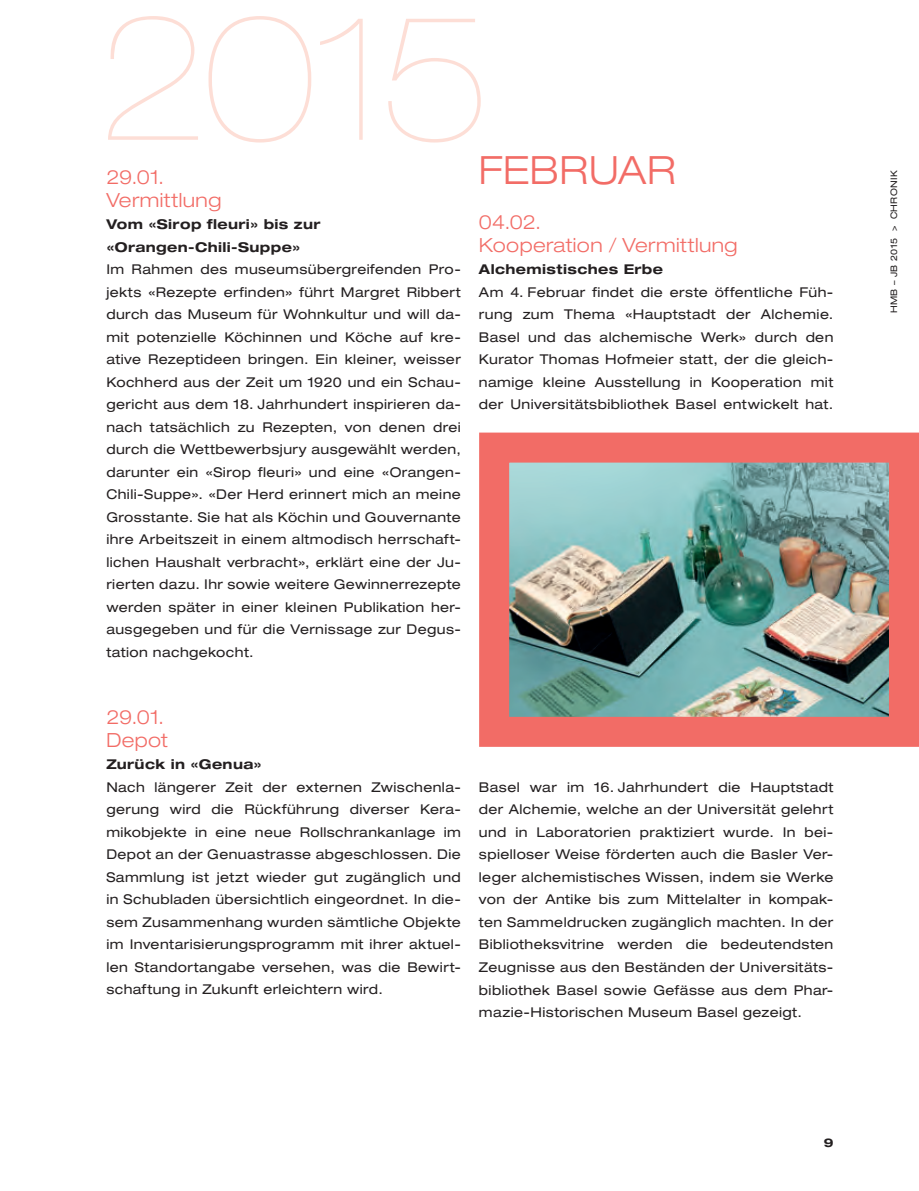
<style>
.page{position:relative;width:919px;height:1191px;background:#fff}
.page>*{position:absolute;margin:0;border:0;box-sizing:border-box;transform-origin:0 0}
.t1{font:900 expanded 171.75px "Helvetica Neue";color:#fdded6}
.t2{font:300 expanded 39px "Helvetica Neue";letter-spacing:.01em;color:#f26c66}
.t3{font:300 expanded 19.5px/22.5px "Helvetica Neue";letter-spacing:.02em;color:#f26c66}
.t4{font:expanded 13.5px/22.5px "Helvetica Neue";letter-spacing:.03em;color:#231f20}
.t5{font:700 expanded 12px "Helvetica Neue";color:#231f20}
.t6{font:expanded 9px "Helvetica Neue";letter-spacing:.05em;color:#231f20}
.s1{font-weight:700}
</style>
<div class="page">
<img style="left:510px;top:463px;width:377px;height:253px">
<div style="left:479px;top:432px;width:439px;height:315px;border:30px solid #f26c66"></div>
<svg style="left:918px;top:432px;width:1px;height:315px"></svg>
<p class="t1" style="left:97px;top:-21px;width:394px">2015</p>
<p class="t3" style="left:106px;top:166px;width:116px">29.01.<br>Vermittlung</p>
<p class="t4" style="left:106px;top:213px;width:356px"><span class="s1">Vom «Sirop fleuri» bis zur «Orangen-Chili-Suppe»<br></span>Im Rahmen des museumsübergreifenden Pro&shy;jekts «Rezepte erfinden» führt Margret Ribbert durch das Museum für Wohnkultur und will da&shy;mit potenzielle Köchinnen und Köche auf kre&shy;ative Rezeptideen bringen. Ein kleiner, weisser Kochherd aus der Zeit um 1920 und ein Schau&shy;gericht aus dem 18. Jahrhundert inspirieren da&shy;nach tatsächlich zu Rezepten, von denen drei durch die Wettbewerbsjury ausgewählt werden, darunter ein «Sirop fleuri» und eine «Orangen-Chili-Suppe». «Der Herd erinnert mich an meine Grosstante. Sie hat als Köchin und Gouvernante ihre Arbeitszeit in einem altmodisch herrschaft&shy;lichen Haushalt verbracht», erklärt eine der Ju&shy;rierten dazu. Ihr sowie weitere Gewinnerrezepte werden später in einer kleinen Publikation her&shy;ausgegeben und für die Vernissage zur Degus&shy;tation nachgekocht.</p>
<p class="t2" style="left:479px;top:147px;width:198px">FEBRUAR</p>
<p class="t3" style="left:479px;top:211px;width:260px">04.02.<br>Kooperation / Vermittlung</p>
<p class="t4" style="left:479px;top:258px;width:356px"><span class="s1">Alchemistisches Erbe<br></span>Am 4. Februar findet die erste öffentliche Füh&shy;rung zum Thema «Hauptstadt der Alchemie.<br>Basel und das alchemische Werk» durch den Kurator Thomas Hofmeier statt, der die gleich&shy;namige kleine Ausstellung in Kooperation mit der Universitätsbibliothek Basel entwickelt hat.</p>
<p class="t3" style="left:106px;top:706px;width:63px">29.01.<br>Depot</p>
<p class="t4" style="left:106px;top:753px;width:356px"><span class="s1">Zurück in «Genua»<br></span>Nach längerer Zeit der externen Zwischenla&shy;gerung wird die Rückführung diverser Kera&shy;mikobjekte in eine neue Rollschrankanlage im Depot an der Genuastrasse abgeschlossen. Die Sammlung ist jetzt wieder gut zugänglich und in Schubladen übersichtlich eingeordnet. In die&shy;sem Zusammenhang wurden sämtliche Objekte im Inventarisierungsprogramm mit ihrer aktuel&shy;len Standortangabe versehen, was die Bewirt&shy;schaftung in Zukunft erleichtern wird.</p>
<p class="t4" style="left:479px;top:775px;width:356px;text-align:justify">Basel war im 16. Jahrhundert die Hauptstadt der Alchemie, welche an der Universität gelehrt und in Laboratorien praktiziert wurde. In bei&shy;spielloser Weise förderten auch die Basler Ver&shy;leger alchemistisches Wissen, indem sie Werke von der Antike bis zum Mittelalter in kompak&shy;ten Sammeldrucken zugänglich machten. In der Bibliotheksvitrine werden die bedeutendsten Zeugnisse aus den Beständen der Universitäts&shy;bibliothek Basel sowie Gefässe aus dem Phar&shy;mazie-Historischen Museum Basel gezeigt.</p>
<p class="t5" style="left:823px;top:1135px;width:11px">9</p>
<p class="t6" style="left:888px;top:313px;width:145px;rotate:-90deg">HMB – JB 2015 &gt; CHRONIK</p>
</div>
